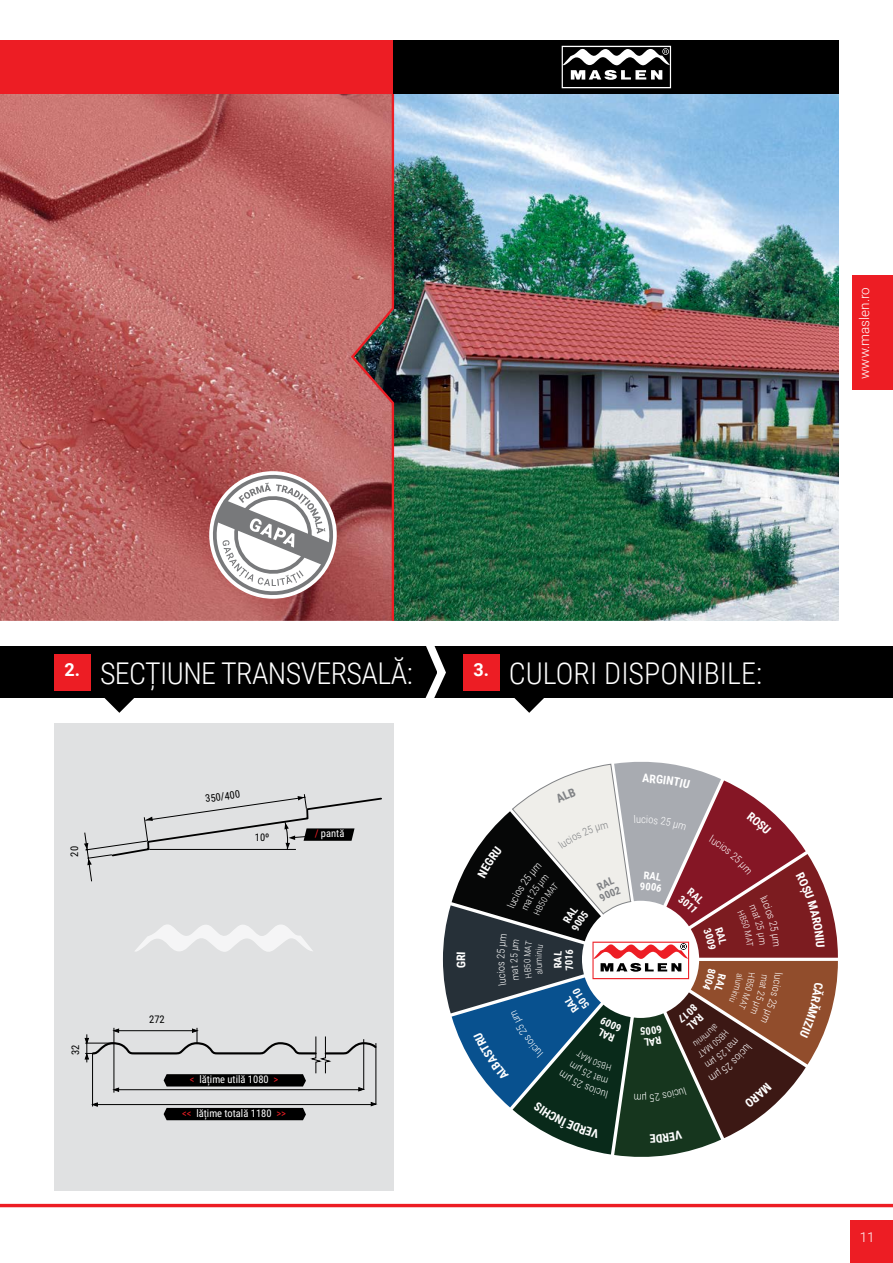
<style>
.page{position:relative;width:893px;height:1263px;background:#fff}
.page>*{position:absolute;margin:0;border:0;box-sizing:border-box;transform-origin:0 0}
.t1{font:300 30px "Roboto Condensed";letter-spacing:-.02em;color:#fff}
.t2{font:300 30px "Roboto Condensed";color:#fff}
.t3{font:300 13.5px "Roboto";color:#fff}
.t4{font:700 10.65px "Roboto Condensed";color:#fff}
.t5{font:10.5px "Roboto Condensed";color:#fff}
.t6{font:10.5px "Roboto Condensed";color:#000}
.t7{font:300 9.9px "Roboto Condensed";color:#fff}
.t8{font:300 9px "Roboto Condensed";color:#fff}
.s1{color:#ed1d24}
</style>
<div class="page">
<div style="left:853px;top:275px;width:40px;height:115px;background:#ed1d24"></div>
<div style="left:850px;top:1220px;width:43px;height:43px;background:#ed1d24"></div>
<img style="left:0;top:94px;width:349px;height:527px">
<hr style="left:0;top:1204px;width:893px;height:3px;background:#ed1d24">
<div style="left:54px;top:723px;width:340px;height:468px;background:#e0e1e2"></div>
<img style="left:395px;top:94px;width:444px;height:527px">
<svg style="left:349px;top:94px;width:46px;height:527px;background:#ab5a59"></svg>
<hr style="left:95px;top:1104px;width:277px;height:1px;background:#000">
<svg style="left:371px;top:1102px;width:5px;height:4px"></svg>
<hr style="left:376px;top:1043px;width:1px;height:61px;background:#000">
<svg style="left:93px;top:1102px;width:5px;height:4px"></svg>
<hr style="left:92px;top:1053px;width:1px;height:53px;background:#000">
<hr style="left:114px;top:1028px;width:1px;height:65px;background:#000">
<div style="left:0;top:40px;width:394px;height:54px;background:#ed1d24"></div>
<div style="left:394px;top:40px;width:445px;height:54px;background:#000"></div>
<svg style="left:562px;top:46px;width:109px;height:42px"></svg>
<div style="left:164px;top:1108px;width:142px;height:12px;background:#000"></div>
<svg style="left:85px;top:1028px;width:292px;height:64px"></svg>
<svg style="left:84px;top:794px;width:298px;height:88px"></svg>
<svg style="left:135px;top:924px;width:178px;height:28px"></svg>
<div style="left:0;top:647px;width:893px;height:51px;background:#000"></div>
<div style="left:54px;top:654px;width:37px;height:36px;background:#ed1d24"></div>
<div style="left:463px;top:654px;width:36px;height:36px;background:#ed1d24"></div>
<svg style="left:104px;top:698px;width:30px;height:15px"></svg>
<svg style="left:514px;top:698px;width:30px;height:15px"></svg>
<svg style="left:413px;top:620px;width:37px;height:78px"></svg>
<svg style="left:207px;top:469px;width:132px;height:132px"></svg>
<svg style="left:443px;top:762px;width:395px;height:395px"></svg>
<p class="t3" style="left:855px;top:379px;width:93px;rotate:-90deg">www.maslen.ro</p>
<h1 class="t1" style="left:65px;top:652px;width:350px"><sup>2.</sup> SECȚIUNE TRANSVERSALĂ:</h1>
<h1 class="t2" style="left:473px;top:652px;width:290px"><sup>3.</sup> CULORI DISPONIBILE:</h1>
<p class="t6" style="left:67px;top:857px;width:12px;rotate:-90deg">20</p>
<p class="t6" style="left:68px;top:1055px;width:12px;rotate:-90deg">32</p>
<p class="t6" style="left:204px;top:791px;width:37px;rotate:-8deg">350/400</p>
<p class="t6" style="left:255px;top:830px;width:16px">10º</p>
<p class="t5" style="left:315px;top:826px;width:31px"><span class="s1">/</span> pantă</p>
<p class="t6" style="left:149px;top:1012px;width:17px">272</p>
<p class="t5" style="left:190px;top:1072px;width:90px"><span class="s1">&lt;</span> lățime utilă 1080 <span class="s1">&gt;</span></p>
<p class="t5" style="left:182px;top:1105px;width:105px"><span class="s1">&lt;&lt;</span> lățime totală 1180 <span class="s1">&gt;&gt;</span></p>
<p class="t7" style="left:507px;top:963px;width:6px;rotate:-90deg">2</p>
<p class="t8" style="left:521px;top:963px;width:6px;rotate:-90deg">0</p>
<p class="t8" style="left:532px;top:964px;width:8px;rotate:-90deg">m</p>
<p class="t4" style="left:550px;top:962px;width:8px;rotate:-90deg">A</p>
<p class="t3" style="left:860px;top:1228px;width:16px">11</p>
</div>
